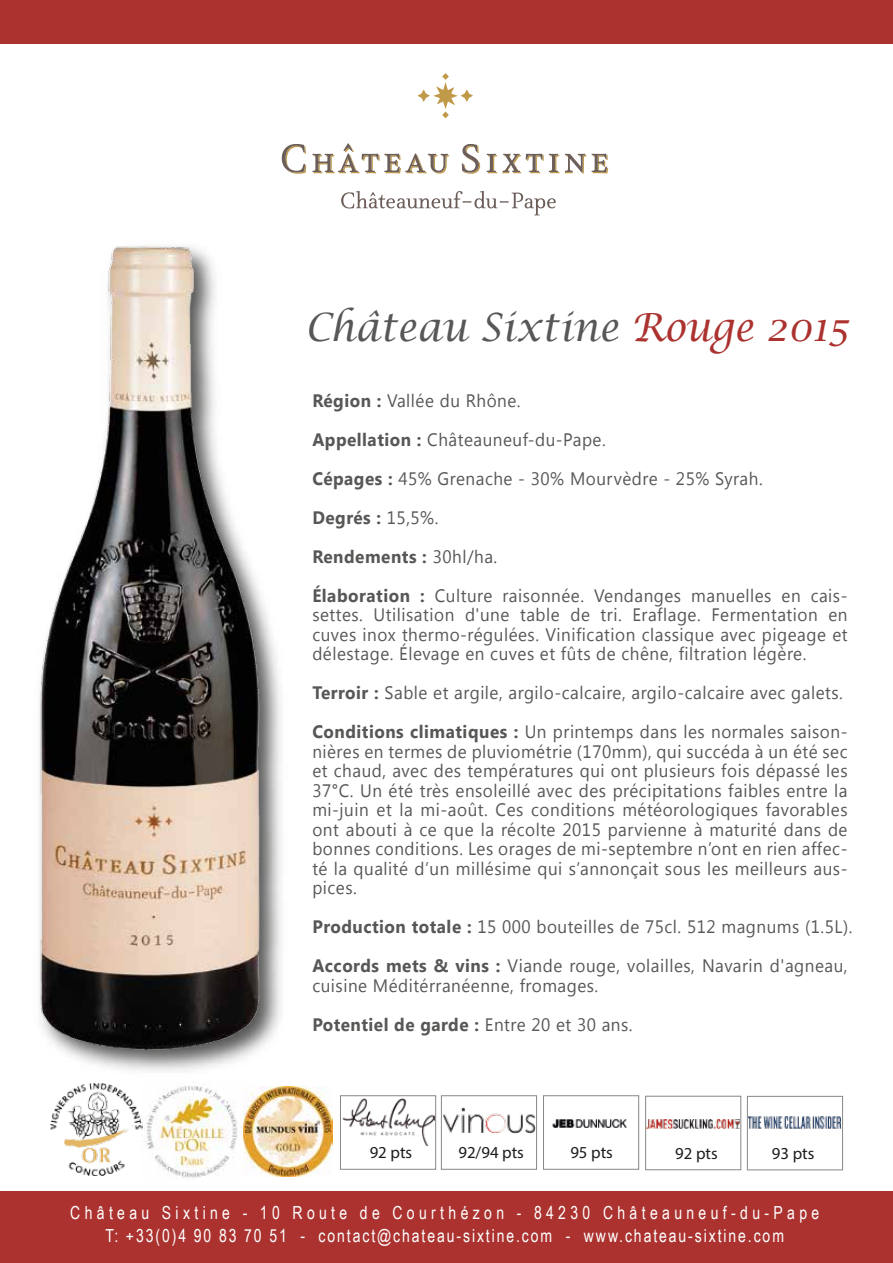
<style>
.page{position:relative;width:893px;height:1263px;background:#fff}
.page>*{position:absolute;margin:0;border:0;box-sizing:border-box;transform-origin:0 0}
.t1{font:italic 39px "Lucida Calligraphy";color:#575756;scale:.95 1}
.t2{font:18px/19.5px "Khmer UI";letter-spacing:.03em;color:#575756;scale:.95 1}
.t3{font:18px/22.5px "Arial Narrow";letter-spacing:.255em;color:#fff;text-align:center;scale:.95 1}
.t4{font:16.8px "Myriad Pro";color:#1d1d1b}
.s1{color:#ab322f}
.s2{font-weight:700}
</style>
<div class="page">
<svg style="left:417px;top:73px;width:56px;height:45px"></svg>
<svg style="left:341px;top:191px;width:215px;height:24px"></svg>
<svg style="left:282px;top:144px;width:24px;height:30px"></svg>
<svg style="left:312px;top:143px;width:137px;height:31px"></svg>
<svg style="left:462px;top:144px;width:18px;height:30px"></svg>
<svg style="left:487px;top:154px;width:72px;height:19px"></svg>
<svg style="left:565px;top:154px;width:21px;height:20px"></svg>
<svg style="left:592px;top:154px;width:16px;height:19px"></svg>
<div style="left:0;top:1191px;width:893px;height:72px;background:#ab322f"></div>
<div style="left:0;top:0;width:893px;height:43px;background:#ab322f"></div>
<div style="left:340px;top:1095px;width:96px;height:74px;background:#fff;border:1px solid #878787"></div>
<img style="left:341px;top:1097px;width:93px;height:48px">
<div style="left:441px;top:1095px;width:96px;height:74px;background:#fff;border:1px solid #878787"></div>
<img style="left:443px;top:1107px;width:92px;height:26px">
<div style="left:747px;top:1096px;width:96px;height:74px;background:#fff;border:1px solid #878787"></div>
<div style="left:543px;top:1095px;width:96px;height:74px;background:#fff;border:1px solid #878787"></div>
<div style="left:645px;top:1096px;width:96px;height:74px;background:#fff;border:1px solid #878787"></div>
<img style="left:552px;top:1119px;width:75px;height:9px">
<img style="left:142px;top:1085px;width:100px;height:93px">
<img style="left:243px;top:1086px;width:90px;height:90px">
<img style="left:60px;top:660px;width:221px;height:411px">
<img style="left:39px;top:246px;width:237px;height:803px">
<img style="left:50px;top:1083px;width:92px;height:93px">
<img style="left:646px;top:1119px;width:93px;height:9px">
<img style="left:748px;top:1116px;width:94px;height:16px">
<h1 class="t1" style="left:305px;top:303px;width:573px">Château Sixtine <span class="s1">Rouge 2015</span></h1>
<p class="t2" style="left:312px;top:381px;width:565px;line-height:39px"><span class="s2">Région :</span> Vallée du Rhône.<br><span class="s2">Appellation :</span> Châteauneuf-du-Pape.<br><span class="s2">Cépages :</span> 45% Grenache - 30% Mourvèdre - 25% Syrah.<br><span class="s2">Degrés :</span> 15,5%.<br><span class="s2">Rendements :</span> 30hl/ha.<br><span class="s2">Élaboration :</span> Culture raisonnée. Vendanges manuelles en cais-</p>
<p class="t2" style="left:312px;top:605px;width:565px;text-align:justify">settes. Utilisation d'une table de tri. Eraflage. Fermentation en cuves inox thermo-régulées. Vinification classique avec pigeage et délestage. Élevage en cuves et fûts de chêne, filtration légère.</p>
<p class="t2" style="left:312px;top:673px;width:565px;line-height:39px"><span class="s2">Terroir :</span> Sable et argile, argilo-calcaire, argilo-calcaire avec galets.<br><span class="s2">Conditions climatiques :</span> Un printemps dans les normales saison-</p>
<p class="t2" style="left:312px;top:742px;width:565px;text-align:justify">nières en termes de pluviométrie (170mm), qui succéda à un été sec et chaud, avec des températures qui ont plusieurs fois dépassé les 37°C. Un été très ensoleillé avec des précipitations faibles entre la mi-juin et la mi-août. Ces conditions météorologiques favorables ont abouti à ce que la récolte 2015 parvienne à maturité dans de bonnes conditions. Les orages de mi-septembre n’ont en rien affec&shy;té la qualité d’un millésime qui s’annonçait sous les meilleurs aus&shy;pices.</p>
<p class="t2" style="left:312px;top:907px;width:570px;line-height:39px"><span class="s2">Production totale :</span> 15 000 bouteilles de 75cl. 512 magnums (1.5L).<br><span class="s2">Accords mets &amp; vins :</span> Viande rouge, volailles, Navarin d'agneau,</p>
<p class="t2" style="left:312px;top:966px;width:339px;line-height:39px">cuisine Méditérranéenne, fromages.<br><span class="s2">Potentiel de garde :</span> Entre 20 et 30 ans.</p>
<p class="t4" style="left:370px;top:1142px;width:44px">92 pts</p>
<p class="t4" style="left:458px;top:1142px;width:67px">92/94 pts</p>
<p class="t4" style="left:570px;top:1142px;width:44px">95 pts</p>
<p class="t4" style="left:675px;top:1142px;width:44px">92 pts</p>
<p class="t4" style="left:772px;top:1143px;width:44px">93 pts</p>
<p class="t3" style="left:70px;top:1201px;width:790px">Château Sixtine - 10 Route de Courthézon - 84230 Châteauneuf-du-Pape<br>T: +33(0)4 90 83 70 51 - contact@chateau-sixtine.com - www.chateau-sixtine.com</p>
</div>
